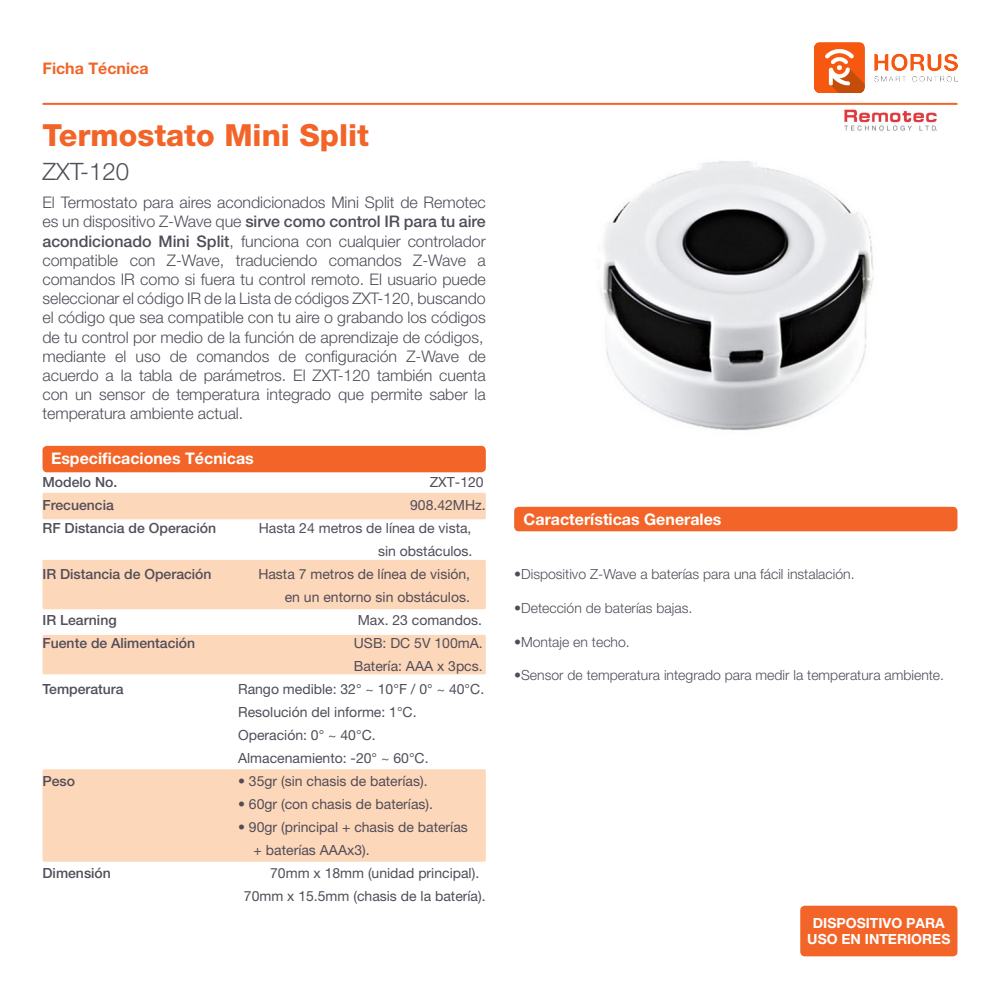
<style>
.page{position:relative;width:1000px;height:1000px;background:#fff}
.page>*{position:absolute;margin:0;border:0;box-sizing:border-box;transform-origin:0 0}
.t1{font:800 30.5px "Helvetica Neue LT Pro";color:#f26428}
.t2{font:300 24px "Helvetica Neue LT Pro";color:#514d59}
.t3{font:300 16px/19.2px "Helvetica Neue LT Pro";letter-spacing:-.005em;color:#514d59;text-align:justify}
.t4{font:700 16px "Helvetica Neue LT Pro";color:#fff}
.t5{font:700 16px "Helvetica Neue LT Pro";color:#f26428}
.t6{font:14px/23px "Helvetica Neue LT Pro";color:#514d59;text-align:right}
.t7{font:300 14px "Helvetica Neue LT Pro";color:#514d59}
.t8{font:500 14px "Helvetica Neue LT Pro";color:#514d59}
.t9{font:700 14px/16.8px "Helvetica Neue LT Pro";color:#fff;text-align:center}
.s1{font-weight:500}
</style>
<div class="page">
<hr style="left:43px;top:103px;width:914px;height:2px;background:#f26428">
<img style="left:815px;top:43px;width:142px;height:50px">
<div style="left:43px;top:446px;width:443px;height:26px;background:#f26428;border-radius:5px"></div>
<div style="left:43px;top:493px;width:443px;height:26px;background:#fdd7b9;border-radius:2px"></div>
<div style="left:43px;top:635px;width:443px;height:39px;background:#fdd7b9;border-radius:2px"></div>
<div style="left:43px;top:769px;width:443px;height:93px;background:#fdd7b9;border-radius:2px"></div>
<div style="left:43px;top:560px;width:443px;height:49px;background:#fdd7b9;border-radius:2px"></div>
<div style="left:514px;top:507px;width:443px;height:24px;background:#f26428;border-radius:5px"></div>
<div style="left:800px;top:906px;width:157px;height:50px;background:#f26428;border-radius:5px"></div>
<img style="left:600px;top:161px;width:274px;height:269px">
<img style="left:844px;top:109px;width:94px;height:22px">
<p class="t5" style="left:43px;top:58px;width:108px">Ficha Técnica</p>
<p class="t1" style="left:43px;top:117px;width:328px">Termostato Mini Split</p>
<p class="t2" style="left:43px;top:157px;width:88px">ZXT-120</p>
<p class="t3" style="left:43px;top:193px;width:445px">El Termostato para aires acondicionados Mini Split de Remotec es un dispositivo Z-Wave que <span class="s1">sirve como control IR para tu aire acondicionado Mini Split</span>, funciona con cualquier controlador compatible con Z-Wave, traduciendo comandos Z-Wave a comandos IR como si fuera tu control remoto. El usuario puede seleccionar el código IR de la Lista de códigos ZXT-120, buscando el código que sea compatible con tu aire o grabando los códigos de tu control por medio de la función de aprendizaje de códigos,</p>
<p class="t3" style="left:43px;top:346px;width:445px">mediante el uso de comandos de configuración Z-Wave de acuerdo a la tabla de parámetros. El ZXT-120 también cuenta con un sensor de temperatura integrado que permite saber la temperatura ambiente actual.</p>
<p class="t4" style="left:51px;top:448px;width:204px">Especificaciones Técnicas</p>
<p class="t8" style="left:43px;top:474px;width:76px">Modelo No.</p>
<p class="t6" style="left:430px;top:471px;width:55px">ZXT-120</p>
<p class="t8" style="left:43px;top:497px;width:73px">Frecuencia</p>
<p class="t6" style="left:410px;top:494px;width:77px">908.42MHz.</p>
<p class="t8" style="left:43px;top:520px;width:175px">RF Distancia de Operación</p>
<p class="t6" style="left:259px;top:517px;width:215px">Hasta 24 metros de línea de vista, sin obstáculos.</p>
<p class="t8" style="left:43px;top:566px;width:171px">IR Distancia de Operación</p>
<p class="t6" style="left:258px;top:563px;width:213px">Hasta 7 metros de línea de visión, en un entorno sin obstáculos.</p>
<p class="t8" style="left:43px;top:612px;width:76px">IR Learning</p>
<p class="t6" style="left:358px;top:609px;width:126px">Max. 23 comandos.</p>
<p class="t8" style="left:43px;top:635px;width:154px">Fuente de Alimentación</p>
<p class="t6" style="left:354px;top:632px;width:130px">USB: DC 5V 100mA.</p>
<p class="t6" style="left:354px;top:655px;width:130px">Batería: AAA x 3pcs.</p>
<p class="t8" style="left:43px;top:681px;width:83px">Temperatura</p>
<p class="t6" style="left:238px;top:678px;width:248px">Rango medible: 32° ~ 10°F / 0° ~ 40°C.</p>
<p class="t6" style="left:238px;top:701px;width:180px">Resolución del informe: 1°C.</p>
<p class="t6" style="left:238px;top:724px;width:139px">Operación: 0° ~ 40°C.</p>
<p class="t6" style="left:238px;top:747px;width:192px">Almacenamiento: -20° ~ 60°C.</p>
<p class="t8" style="left:43px;top:773px;width:34px">Peso</p>
<p class="t6" style="left:238px;top:770px;width:191px">• 35gr (sin chasis de baterías).</p>
<p class="t6" style="left:238px;top:793px;width:196px">• 60gr (con chasis de baterías).</p>
<p class="t6" style="left:254px;top:816px;width:216px;text-align:left;text-indent:-16px">• 90gr (principal + chasis de baterías + baterías AAAx3).</p>
<p class="t8" style="left:43px;top:865px;width:70px">Dimensión</p>
<p class="t6" style="left:270px;top:862px;width:211px">70mm x 18mm (unidad principal).</p>
<p class="t6" style="left:244px;top:885px;width:243px">70mm x 15.5mm (chasis de la batería).</p>
<p class="t4" style="left:524px;top:509px;width:199px">Características Generales</p>
<p class="t7" style="left:514px;top:566px;width:342px">•Dispositivo Z-Wave a baterías para una fácil instalación.</p>
<p class="t7" style="left:514px;top:599px;width:180px">•Detección de baterías bajas.</p>
<p class="t7" style="left:514px;top:633px;width:117px">•Montaje en techo.</p>
<p class="t7" style="left:514px;top:667px;width:431px">•Sensor de temperatura integrado para medir la temperatura ambiente.</p>
<p class="t9" style="left:807px;top:914px;width:145px">DISPOSITIVO PARA<br>USO EN INTERIORES</p>
</div>
